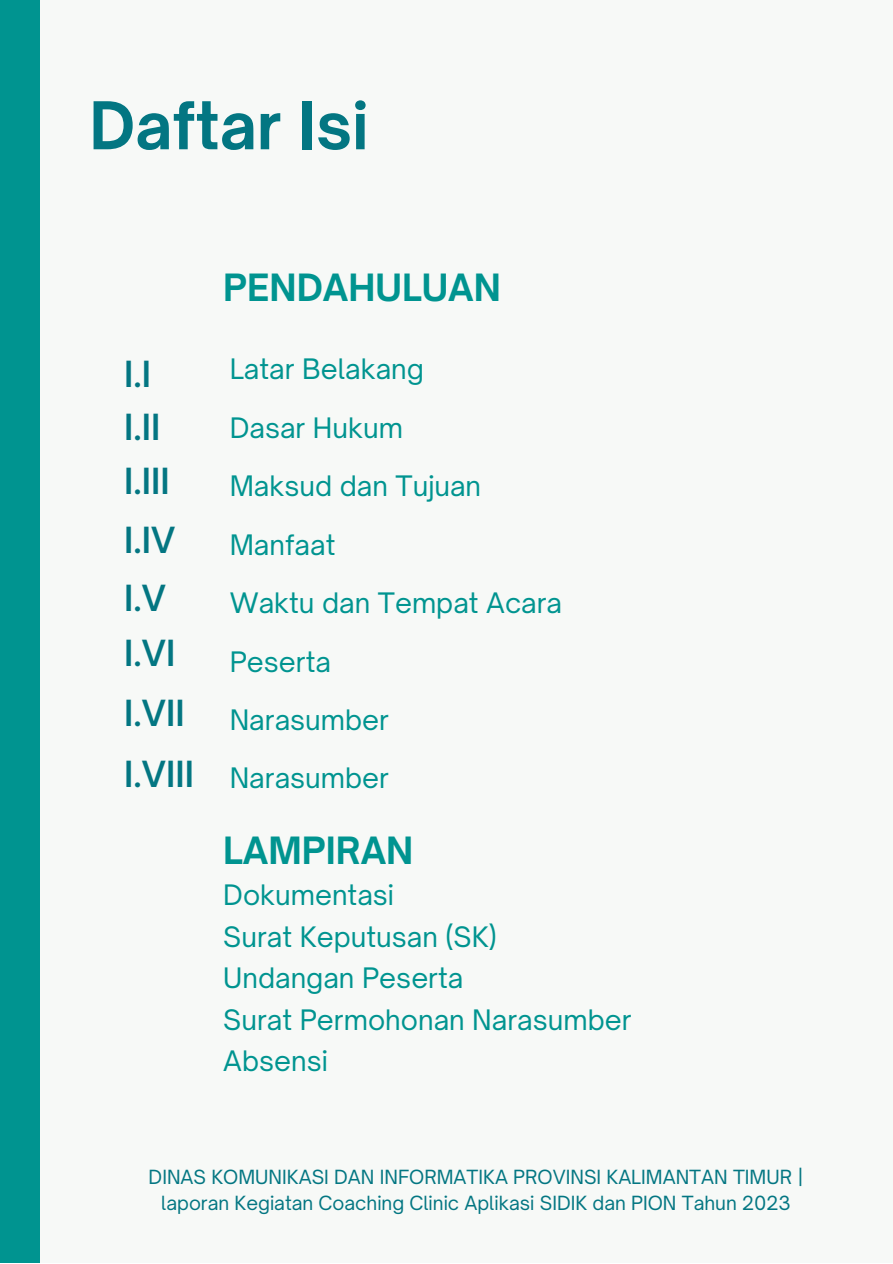
<style>
.page{position:relative;width:893px;height:1264px;background:#fff}
.page>*{position:absolute;margin:0;border:0;box-sizing:border-box;transform-origin:0 0}
.t1{font:700 63px "Open Sauce One";color:#037682}
.t2{font:700 36px "Open Sauce One";color:#009490}
.t3{font:600 34.5px/59.4px "Open Sauce One";color:#037682}
.t4{font:27px/41.5px "Open Sauce One";color:#009490}
.t5{font:18.75px/25.8px "Open Sauce One";color:#037682;text-align:center}
.s1{font-weight:600;font-size:34.5px;color:#037682}
</style>
<div class="page">
<div style="left:0;top:0;width:892px;height:1262px;background:#f7f9f7"></div>
<div style="left:0;top:0;width:39px;height:1262px;background:#009490"></div>
<h1 class="t1" style="left:89px;top:86px;width:281px">Daftar Isi</h1>
<h2 class="t2" style="left:223px;top:265px;width:279px">PENDAHULUAN</h2>
<p class="t3" style="left:124px;top:344px;width:29px">I.I</p>
<p class="t4" style="left:230px;top:348px;width:196px">Latar Belakang</p>
<p class="t3" style="left:124px;top:397px;width:38px">I.II</p>
<p class="t4" style="left:230px;top:407px;width:175px">Dasar Hukum</p>
<p class="t3" style="left:124px;top:450px;width:47px">I.III</p>
<p class="t4" style="left:230px;top:465px;width:253px">Maksud dan Tujuan</p>
<p class="t3" style="left:124px;top:510px;width:53px">I.IV</p>
<p class="t4" style="left:230px;top:523px;width:107px">Manfaat</p>
<p class="t3" style="left:124px;top:568px;width:43px">I.V</p>
<p class="t4" style="left:230px;top:573px;width:334px;line-height:58.3px">Waktu dan Tempat Acara<br>Peserta<br>Narasumber</p>
<p class="t3" style="left:124px;top:623px;width:62px">I.VI<br>I.VII</p>
<p class="t4" style="left:124px;top:757px;width:266px"><span class="s1">I.VIII</span> Narasumber</p>
<h2 class="t2" style="left:223px;top:828px;width:192px">LAMPIRAN</h2>
<p class="t4" style="left:223px;top:874px;width:410px">Dokumentasi<br>Surat Keputusan (SK)<br>Undangan Peserta<br>Surat Permohonan Narasumber<br>Absensi</p>
<p class="t5" style="left:149px;top:1163px;width:656px">DINAS KOMUNIKASI DAN INFORMATIKA PROVINSI KALIMANTAN TIMUR | laporan Kegiatan Coaching Clinic Aplikasi SIDIK dan PION Tahun 2023</p>
</div>
